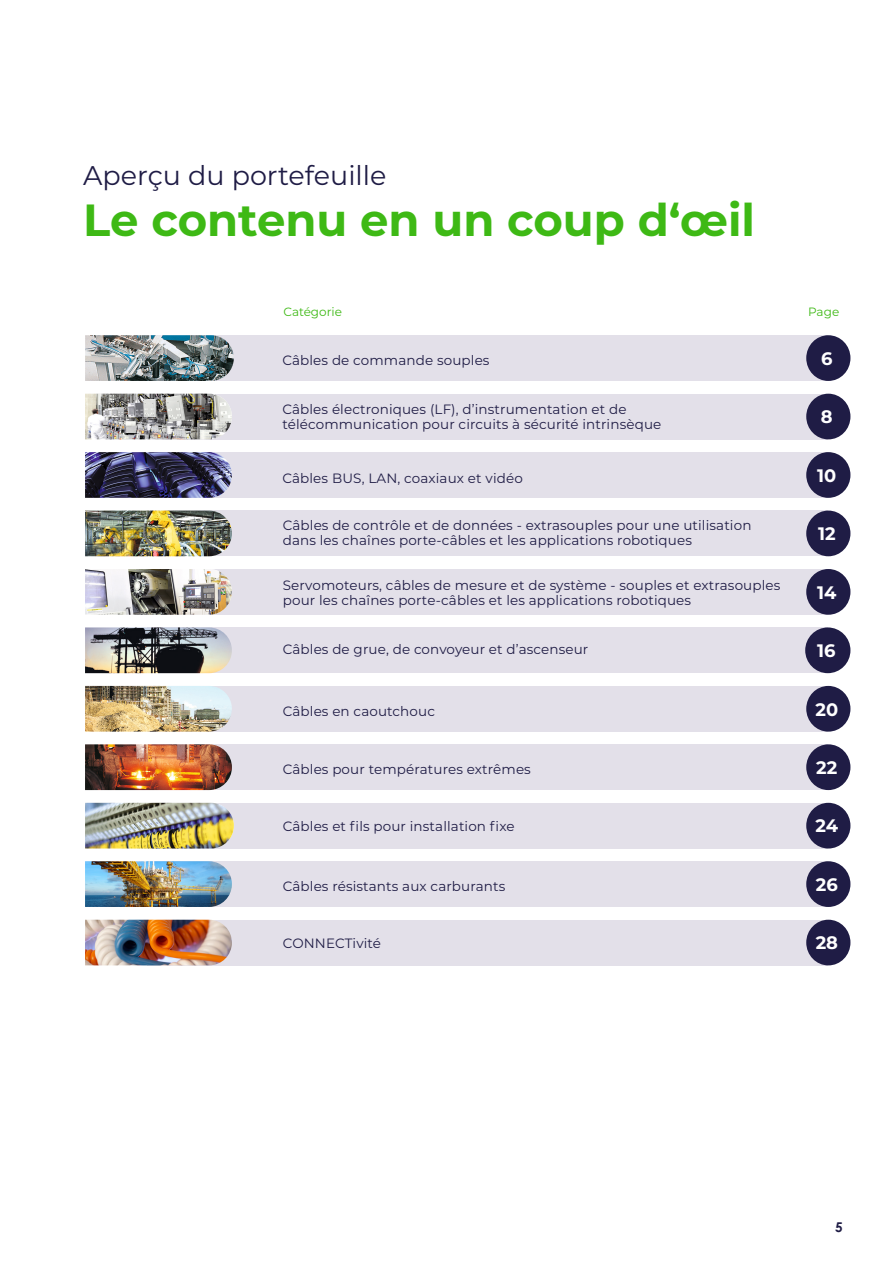
<style>
.page{position:relative;width:893px;height:1263px;background:#fff}
.page>*{position:absolute;margin:0;border:0;box-sizing:border-box;transform-origin:0 0}
.t1{font:700 45px "Montserrat";color:#3eb915}
.t2{font:27px "Montserrat";color:#1f1c45}
.t3{font:700 18px "Montserrat";color:#fff}
.t4{font:13.5px/15px "Montserrat";letter-spacing:.01em;color:#1f1c45}
.t5{font:700 13.5px "Century Gothic";color:#1f1c45}
.t6{font:12px "Montserrat";color:#3eb915}
</style>
<div class="page">
<hr style="left:0;top:287px;width:1px;height:976px;background:#1f1c45">
<div style="left:147px;top:335px;width:681px;height:46px;background:#e3e0e9"></div>
<img style="left:85px;top:335px;width:149px;height:46px">
<div style="left:147px;top:394px;width:681px;height:45px;background:#e3e0e9"></div>
<img style="left:85px;top:394px;width:147px;height:45px">
<div style="left:147px;top:452px;width:681px;height:46px;background:#e3e0e9"></div>
<img style="left:85px;top:452px;width:147px;height:46px">
<div style="left:147px;top:511px;width:681px;height:45px;background:#e3e0e9"></div>
<img style="left:85px;top:511px;width:147px;height:45px">
<div style="left:147px;top:569px;width:681px;height:46px;background:#e3e0e9"></div>
<img style="left:85px;top:569px;width:147px;height:46px">
<div style="left:147px;top:627px;width:681px;height:46px;background:#e3e0e9"></div>
<img style="left:85px;top:627px;width:147px;height:46px">
<div style="left:147px;top:686px;width:681px;height:46px;background:#e3e0e9"></div>
<img style="left:85px;top:686px;width:147px;height:46px">
<div style="left:147px;top:744px;width:681px;height:46px;background:#e3e0e9"></div>
<img style="left:85px;top:744px;width:147px;height:46px">
<div style="left:147px;top:803px;width:681px;height:45px;background:#e3e0e9"></div>
<img style="left:85px;top:803px;width:149px;height:45px">
<div style="left:147px;top:861px;width:681px;height:46px;background:#e3e0e9"></div>
<img style="left:85px;top:861px;width:147px;height:46px">
<div style="left:147px;top:920px;width:681px;height:45px;background:#e3e0e9"></div>
<img style="left:85px;top:920px;width:147px;height:45px">
<div style="left:806px;top:335px;width:44px;height:46px;background:#1f1c45;border-radius:50%"></div>
<div style="left:806px;top:394px;width:44px;height:45px;background:#1f1c45;border-radius:50%"></div>
<div style="left:806px;top:452px;width:44px;height:46px;background:#1f1c45;border-radius:50%"></div>
<div style="left:806px;top:511px;width:44px;height:45px;background:#1f1c45;border-radius:50%"></div>
<div style="left:806px;top:569px;width:44px;height:46px;background:#1f1c45;border-radius:50%"></div>
<div style="left:805px;top:627px;width:45px;height:46px;background:#1f1c45;border-radius:50%"></div>
<div style="left:806px;top:686px;width:44px;height:46px;background:#1f1c45;border-radius:50%"></div>
<div style="left:806px;top:744px;width:44px;height:46px;background:#1f1c45;border-radius:50%"></div>
<div style="left:806px;top:803px;width:44px;height:45px;background:#1f1c45;border-radius:50%"></div>
<div style="left:806px;top:861px;width:44px;height:46px;background:#1f1c45;border-radius:50%"></div>
<div style="left:806px;top:920px;width:44px;height:45px;background:#1f1c45;border-radius:50%"></div>
<h2 class="t2" style="left:83px;top:157px;width:305px">Aperçu du portefeuille</h2>
<h1 class="t1" style="left:83px;top:187px;width:673px">Le contenu en un coup d‘œil</h1>
<p class="t6" style="left:283px;top:303px;width:60px">Catégorie</p>
<p class="t6" style="left:808px;top:303px;width:33px">Page</p>
<p class="t4" style="left:282px;top:353px;width:209px">Câbles de commande souples</p>
<p class="t4" style="left:282px;top:402px;width:380px">Câbles électroniques (LF), d’instrumentation et de télécommunication pour circuits à sécurité intrinsèque</p>
<h3 class="t3" style="left:821px;top:345px;width:13px">6</h3>
<h3 class="t3" style="left:821px;top:404px;width:13px">8</h3>
<p class="t4" style="left:282px;top:470px;width:242px">Câbles BUS, LAN, coaxiaux et vidéo</p>
<h3 class="t3" style="left:817px;top:462px;width:21px">10</h3>
<p class="t4" style="left:283px;top:518px;width:470px">Câbles de contrôle et de données - extrasouples pour une utilisation dans les chaînes porte-câbles et les applications robotiques</p>
<p class="t4" style="left:283px;top:577px;width:499px">Servomoteurs, câbles de mesure et de système - souples et extrasouples pour les chaînes porte-câbles et les applications robotiques</p>
<p class="t4" style="left:283px;top:641px;width:307px">Câbles de grue, de convoyeur et d’ascenseur</p>
<h3 class="t3" style="left:818px;top:521px;width:19px">12</h3>
<h3 class="t3" style="left:817px;top:579px;width:21px">14</h3>
<h3 class="t3" style="left:817px;top:638px;width:20px">16</h3>
<p class="t4" style="left:283px;top:703px;width:154px">Câbles en caoutchouc</p>
<h3 class="t3" style="left:815px;top:696px;width:24px">20</h3>
<p class="t4" style="left:283px;top:761px;width:250px">Câbles pour températures extrêmes</p>
<h3 class="t3" style="left:816px;top:755px;width:23px">22</h3>
<p class="t4" style="left:283px;top:818px;width:233px">Câbles et fils pour installation fixe</p>
<h3 class="t3" style="left:815px;top:813px;width:24px">24</h3>
<p class="t4" style="left:283px;top:878px;width:224px">Câbles résistants aux carburants</p>
<h3 class="t3" style="left:816px;top:871px;width:23px">26</h3>
<p class="t4" style="left:283px;top:935px;width:100px">CONNECTivité</p>
<h3 class="t3" style="left:816px;top:930px;width:24px">28</h3>
<p class="t5" style="left:835px;top:1217px;width:9px">5</p>
</div>
